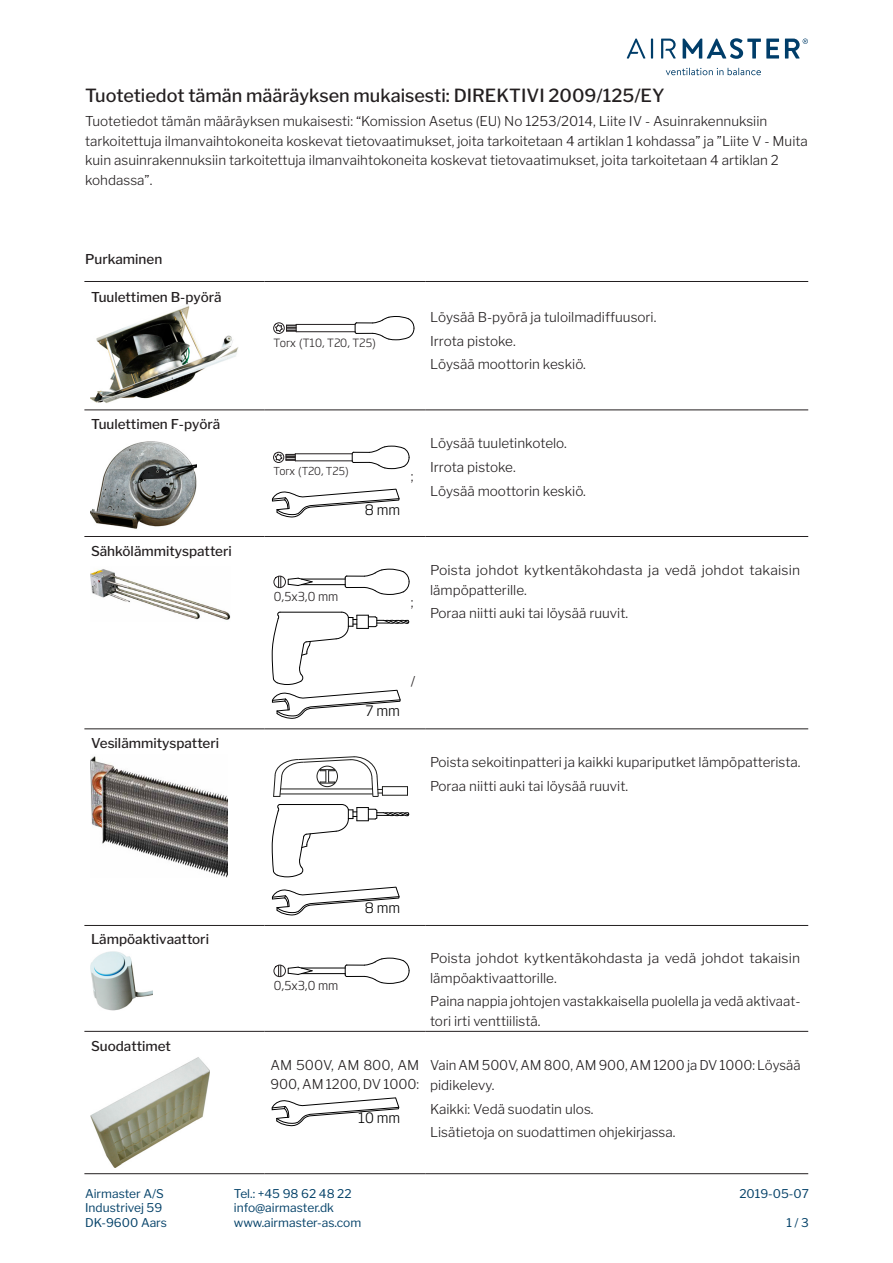
<style>
.page{position:relative;width:893px;height:1263px;background:#fff}
.page>*{position:absolute;margin:0;border:0;box-sizing:border-box;transform-origin:0 0}
.Overskrift_1_Bilag{font:500 18px "Libre Franklin";color:#231f20}
.t1{font:300 14.25px "Soho Gothic Std";color:#000}
.t2{font:300 14.1px "Soho Gothic Std";color:#000}
.Brødtekst{font:300 13.5px/19.5px "Libre Franklin";color:#231f20}
.Brødtekst-2{font:500 13.5px "Libre Franklin";color:#231f20}
.t3{font:300 12.15px "Soho Gothic Std";color:#231f20}
.Adresse{font:12px "Libre Franklin";color:#054269}
.t4{font:300 11.25px "Soho Gothic Std";color:#231f20}
.t5{font:300 10.8px "Soho Gothic Std";color:#231f20}
</style>
<div class="page">
<svg style="left:785px;top:39px;width:23px;height:20px"></svg>
<svg style="left:683px;top:38px;width:96px;height:21px"></svg>
<hr style="left:651px;top:39px;width:2px;height:20px;background:#003d69">
<svg style="left:627px;top:39px;width:18px;height:20px"></svg>
<svg style="left:661px;top:39px;width:15px;height:20px"></svg>
<svg style="left:666px;top:68px;width:95px;height:7px"></svg>
<hr style="left:84px;top:410px;width:180px;height:1px;background:#231f20">
<hr style="left:264px;top:410px;width:161px;height:1px;background:#231f20">
<hr style="left:425px;top:410px;width:383px;height:1px;background:#231f20">
<hr style="left:84px;top:536px;width:180px;height:1px;background:#231f20">
<hr style="left:264px;top:536px;width:161px;height:1px;background:#231f20">
<hr style="left:425px;top:536px;width:383px;height:1px;background:#231f20">
<hr style="left:84px;top:729px;width:180px;height:1px;background:#231f20">
<hr style="left:264px;top:729px;width:161px;height:1px;background:#231f20">
<hr style="left:425px;top:729px;width:383px;height:1px;background:#231f20">
<hr style="left:84px;top:925px;width:180px;height:1px;background:#231f20">
<hr style="left:264px;top:925px;width:161px;height:1px;background:#231f20">
<hr style="left:425px;top:925px;width:383px;height:1px;background:#231f20">
<hr style="left:84px;top:1031px;width:180px;height:1px;background:#231f20">
<hr style="left:264px;top:1031px;width:161px;height:1px;background:#231f20">
<hr style="left:425px;top:1031px;width:383px;height:1px;background:#231f20">
<hr style="left:84px;top:1173px;width:180px;height:1px;background:#231f20">
<hr style="left:264px;top:1173px;width:161px;height:1px;background:#231f20">
<hr style="left:425px;top:1173px;width:383px;height:1px;background:#231f20">
<hr style="left:84px;top:281px;width:180px;height:1px;background:#231f20">
<hr style="left:264px;top:281px;width:161px;height:1px;background:#231f20">
<hr style="left:425px;top:281px;width:383px;height:1px;background:#231f20">
<img style="left:90px;top:304px;width:149px;height:99px">
<svg style="left:355px;top:316px;width:59px;height:24px"></svg>
<svg style="left:274px;top:322px;width:23px;height:12px"></svg>
<hr style="left:296px;top:324px;width:59px;height:1px;background:#231f20">
<hr style="left:296px;top:331px;width:59px;height:1px;background:#231f20">
<img style="left:90px;top:441px;width:107px;height:88px">
<svg style="left:352px;top:446px;width:57px;height:23px"></svg>
<svg style="left:273px;top:452px;width:23px;height:11px"></svg>
<hr style="left:295px;top:453px;width:57px;height:1px;background:#231f20">
<hr style="left:295px;top:461px;width:57px;height:1px;background:#231f20">
<svg style="left:272px;top:489px;width:128px;height:29px"></svg>
<img style="left:90px;top:569px;width:140px;height:51px">
<svg style="left:345px;top:569px;width:64px;height:26px"></svg>
<hr style="left:301px;top:579px;width:44px;height:1px;background:#000">
<hr style="left:301px;top:584px;width:44px;height:1px;background:#000">
<svg style="left:274px;top:575px;width:39px;height:13px"></svg>
<svg style="left:271px;top:611px;width:139px;height:108px"></svg>
<img style="left:90px;top:756px;width:138px;height:122px">
<svg style="left:273px;top:756px;width:135px;height:41px"></svg>
<div style="left:317px;top:766px;width:21px;height:21px;border:1px solid #1d1d1b;border-radius:50%"></div>
<svg style="left:271px;top:804px;width:139px;height:73px"></svg>
<svg style="left:272px;top:887px;width:128px;height:29px"></svg>
<img style="left:90px;top:951px;width:62px;height:60px">
<svg style="left:345px;top:958px;width:64px;height:26px"></svg>
<hr style="left:301px;top:968px;width:44px;height:1px;background:#000">
<hr style="left:301px;top:973px;width:44px;height:1px;background:#000">
<svg style="left:274px;top:964px;width:39px;height:13px"></svg>
<img style="left:90px;top:1057px;width:119px;height:111px">
<svg style="left:272px;top:1097px;width:127px;height:29px"></svg>
<p class="Overskrift_1_Bilag" style="left:85px;top:85px;width:581px">Tuotetiedot tämän määräyksen mukaisesti: DIREKTIVI 2009/125/EY</p>
<p class="Brødtekst" style="left:85px;top:112px;width:724px">Tuotetiedot tämän määräyksen mukaisesti: “Komission Asetus (EU) No 1253/2014, Liite IV - Asuinrakennuksiin tarkoitettuja ilmanvaihtokoneita koskevat tietovaatimukset, joita tarkoitetaan 4 artiklan 1 kohdassa” ja ”Liite V - Muita kuin asuinrakennuksiin tarkoitettuja ilmanvaihtokoneita koskevat tietovaatimukset, joita tarkoitetaan 4 artiklan 2 kohdassa”.</p>
<p class="Brødtekst-2" style="left:85px;top:251px;width:79px">Purkaminen</p>
<p class="Brødtekst-2" style="left:91px;top:289px;width:132px">Tuulettimen B-pyörä</p>
<p class="Brødtekst-2" style="left:91px;top:416px;width:131px">Tuulettimen F-pyörä</p>
<p class="Brødtekst-2" style="left:91px;top:543px;width:142px">Sähkölämmityspatteri</p>
<p class="Brødtekst-2" style="left:91px;top:734px;width:130px">Vesilämmityspatteri</p>
<p class="t4" style="left:274px;top:336px;width:104px">Torx (T10, T20, T25)</p>
<p class="Brødtekst" style="left:430px;top:307px;width:228px">Löysää B-pyörä ja tuloilmadiffuusori.</p>
<p class="Brødtekst" style="left:430px;top:331px;width:87px">Irrota pistoke.</p>
<p class="Brødtekst" style="left:430px;top:355px;width:157px">Löysää moottorin keskiö.</p>
<p class="t5" style="left:274px;top:465px;width:77px">Torx (T20, T25)</p>
<p class="t2" style="left:365px;top:500px;width:37px">8 mm</p>
<p class="Brødtekst" style="left:411px;top:466px;width:4px">;</p>
<p class="Brødtekst" style="left:430px;top:434px;width:138px">Löysää tuuletinkotelo.</p>
<p class="Brødtekst" style="left:430px;top:457px;width:87px">Irrota pistoke.</p>
<p class="Brødtekst" style="left:430px;top:481px;width:157px">Löysää moottorin keskiö.</p>
<p class="t3" style="left:274px;top:589px;width:66px">0,5x3,0 mm</p>
<p class="Brødtekst" style="left:411px;top:593px;width:4px">;</p>
<p class="Brødtekst" style="left:430px;top:560px;width:372px">Poista johdot kytkentäkohdasta ja vedä johdot takaisin lämpöpatterille.</p>
<p class="Brødtekst" style="left:430px;top:604px;width:200px">Poraa niitti auki tai löysää ruuvit.</p>
<p class="t1" style="left:366px;top:702px;width:36px">7 mm</p>
<p class="Brødtekst" style="left:411px;top:672px;width:6px">/</p>
<p class="Brødtekst" style="left:430px;top:752px;width:372px">Poista sekoitinpatteri ja kaikki kupariputket lämpöpatterista.</p>
<p class="Brødtekst" style="left:430px;top:776px;width:200px">Poraa niitti auki tai löysää ruuvit.</p>
<p class="Brødtekst-2" style="left:91px;top:930px;width:119px">Lämpöaktivaattori</p>
<p class="Brødtekst-2" style="left:91px;top:1038px;width:81px">Suodattimet</p>
<p class="t2" style="left:365px;top:898px;width:37px">8 mm</p>
<p class="t3" style="left:274px;top:978px;width:66px">0,5x3,0 mm</p>
<p class="Brødtekst" style="left:430px;top:948px;width:372px">Poista johdot kytkentäkohdasta ja vedä johdot takaisin lämpöaktivaattorille.</p>
<p class="Brødtekst" style="left:430px;top:992px;width:372px">Paina nappia johtojen vastakkaisella puolella ja vedä aktivaat&shy;tori irti venttiilistä.</p>
<p class="Brødtekst" style="left:270px;top:1055px;width:150px">AM 500V, AM 800, AM<br>900, AM 1200, DV 1000:</p>
<p class="t2" style="left:358px;top:1109px;width:44px">10 mm</p>
<p class="Brødtekst" style="left:430px;top:1056px;width:372px">Vain AM 500V, AM 800, AM 900, AM 1200 ja DV 1000: Löysää pidikelevy.</p>
<p class="Brødtekst" style="left:430px;top:1099px;width:165px">Kaikki: Vedä suodatin ulos.</p>
<p class="Brødtekst" style="left:430px;top:1123px;width:247px">Lisätietoja on suodattimen ohjekirjassa.</p>
<p class="Adresse" style="left:85px;top:1186px;width:80px">Airmaster A/S</p>
<p class="Adresse" style="left:234px;top:1186px;width:119px">Tel.: +45 98 62 48 22</p>
<p class="Adresse" style="left:85px;top:1201px;width:79px">Industrivej 59</p>
<p class="Adresse" style="left:234px;top:1201px;width:102px">info@airmaster.dk</p>
<p class="Adresse" style="left:85px;top:1215px;width:84px">DK-9600 Aars</p>
<p class="Adresse" style="left:234px;top:1215px;width:129px">www.airmaster-as.com</p>
<p class="Adresse" style="left:739px;top:1186px;width:71px">2019-05-07</p>
<p class="Adresse" style="left:786px;top:1215px;width:24px">1 / 3</p>
</div>
